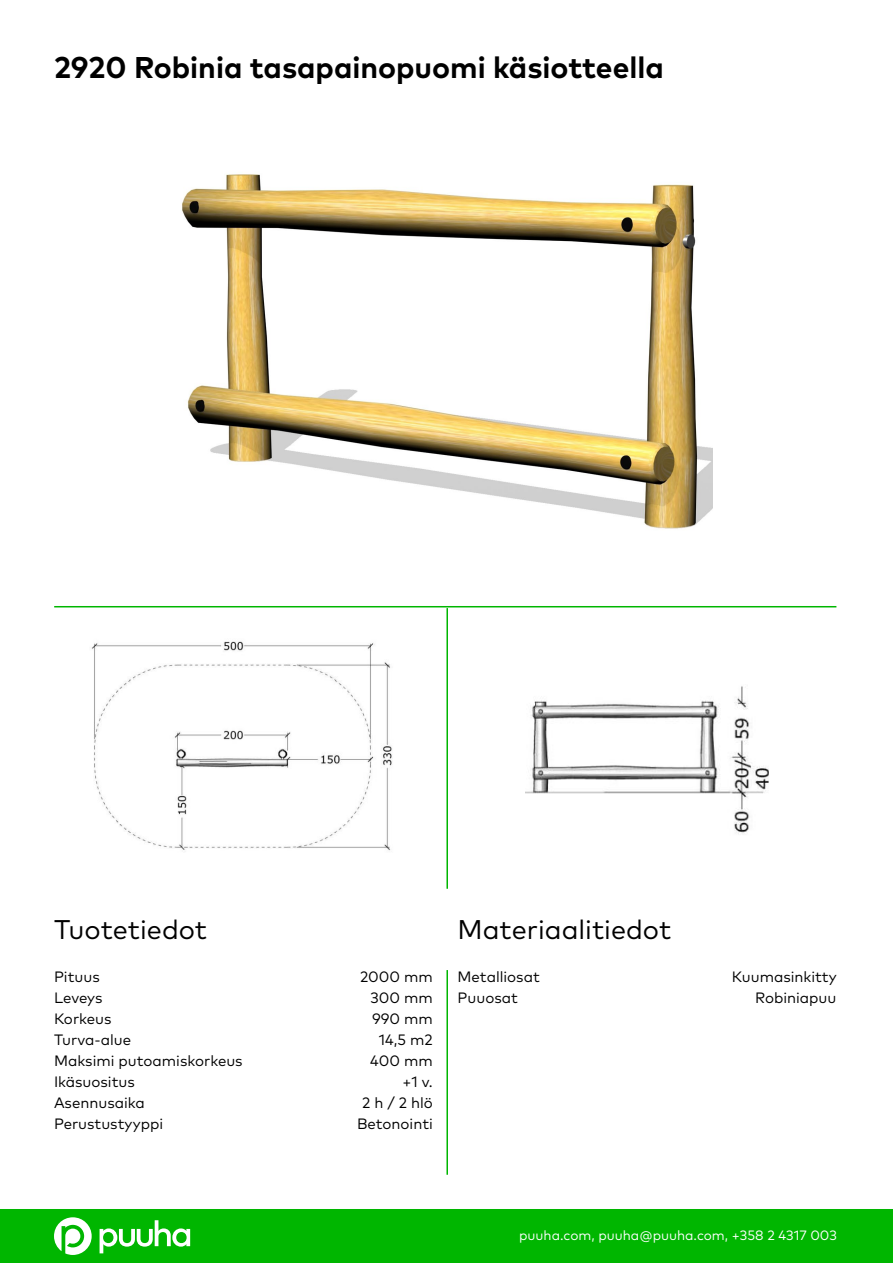
<style>
.page{position:relative;width:893px;height:1263px;background:#fff}
.page>*{position:absolute;margin:0;border:0;box-sizing:border-box;transform-origin:0 0}
.t1{font:700 30px "Mark Pro";color:#000}
.t2{font:27px "Mark Pro";color:#000}
.t3{font:15px/21px "Mark Pro";color:#000;text-align:right}
.t4{font:13.5px "Mark Pro";color:#fff}
</style>
<div class="page">
<div style="left:0;top:1209px;width:893px;height:54px;background:#00b600"></div>
<hr style="left:446px;top:970px;width:2px;height:205px;background:#00b600">
<hr style="left:446px;top:608px;width:2px;height:281px;background:#00b600">
<hr style="left:54px;top:606px;width:782px;height:1px;background:#00b600">
<svg style="left:54px;top:1217px;width:38px;height:38px"></svg>
<svg style="left:100px;top:1220px;width:90px;height:33px"></svg>
<img style="left:182px;top:174px;width:530px;height:355px">
<img style="left:91px;top:641px;width:301px;height:210px">
<img style="left:525px;top:686px;width:244px;height:148px">
<h1 class="t1" style="left:54px;top:44px;width:611px">2920 Robinia tasapainopuomi käsiotteella</h1>
<h2 class="t2" style="left:54px;top:909px;width:155px">Tuotetiedot</h2>
<h2 class="t2" style="left:458px;top:909px;width:215px">Materiaalitiedot</h2>
<p class="t3" style="left:54px;top:965px;width:190px;text-align:left">Pituus<br>Leveys<br>Korkeus<br>Turva-alue<br>Maksimi putoamiskorkeus<br>Ikäsuositus<br>Asennusaika<br>Perustustyyppi</p>
<p class="t3" style="left:357px;top:965px;width:77px">2000 mm<br>300 mm<br>990 mm<br>14,5 m2<br>400 mm +1 v.<br>2 h / 2 hlö<br>Betonointi</p>
<p class="t3" style="left:458px;top:965px;width:84px;text-align:left">Metalliosat<br>Puuosat</p>
<p class="t3" style="left:732px;top:965px;width:106px">Kuumasinkitty<br>Robiniapuu</p>
<p class="t4" style="left:519px;top:1225px;width:319px">puuha.com, puuha@puuha.com, +358 2 4317 003</p>
</div>
